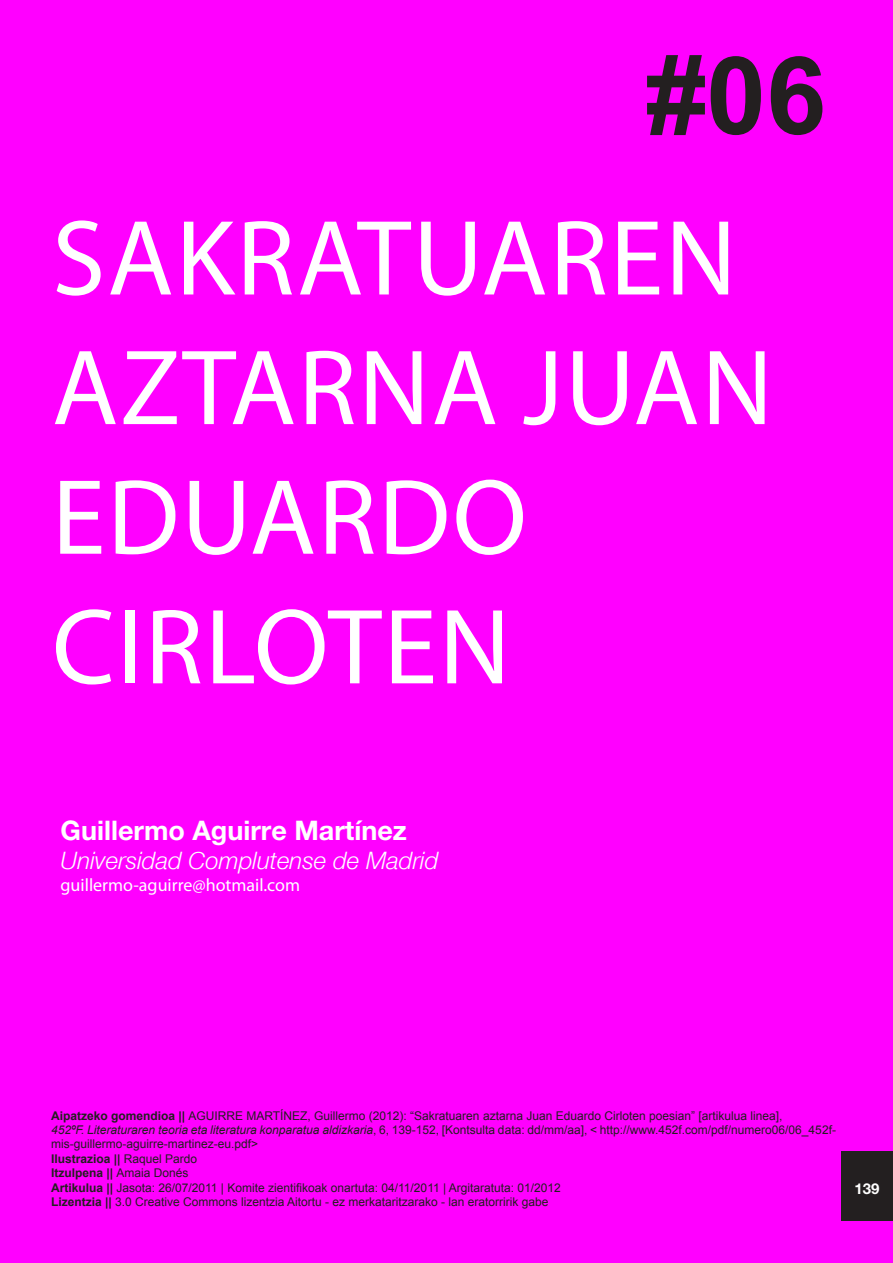
<style>
.page{position:relative;width:893px;height:1263px;background:#f0f}
.page>*{position:absolute;margin:0;border:0;box-sizing:border-box;transform-origin:0 0}
.t1{font:108px/129.6px "Myriad Pro";letter-spacing:.02em;color:#fff}
.t2{font:700 108px "Arial";color:#231f20}
.t3{font:700 27px "Helvetica Neue";color:#fff}
.t4{font:italic 24px "Helvetica Neue";color:#fff}
.t5{font:18px "Myriad Pro";color:#fff}
.t6{font:700 15px "Helvetica Neue";color:#fff}
.t7{font:12px/14.4px "Arial";color:#231f20}
.t8{font:700 12px "Arial";color:#231f20}
.s1{font-weight:700}
.s2{font-style:italic}
.s3{font-weight:400}
</style>
<div class="page">
<div style="left:841px;top:1151px;width:52px;height:70px;background:#231f20"></div>
<p class="t2" style="left:646px;top:24px;width:182px">#06</p>
<p class="t1" style="left:52px;top:192px;width:722px">SAKRATUAREN<br>AZTARNA JUAN<br>EDUARDO<br>CIRLOTEN</p>
<p class="t3" style="left:61px;top:814px;width:348px">Guillermo Aguirre Martínez</p>
<p class="t4" style="left:61px;top:846px;width:379px">Universidad Complutense de Madrid</p>
<p class="t5" style="left:61px;top:873px;width:241px">guillermo-aguirre@hotmail.com</p>
<p class="t7" style="left:51px;top:1108px;width:733px"><span class="s1">Aipatzeko gomendioa ||</span> AGUIRRE MARTÍNEZ, Guillermo (2012): “Sakratuaren aztarna Juan Eduardo Cirloten poesian” [artikulua linea],</p>
<p class="t7" style="left:51px;top:1123px;width:786px"><span class="s2">452ºF. Literaturaren teoria eta literatura konparatua aldizkaria</span>, 6, 139-152, [Kontsulta data: dd/mm/aa], &lt; http://www.452f.com/pdf/numero06/06_452f&shy;mis-guillermo-aguirre-martinez-eu.pdf&gt;</p>
<p class="t8" style="left:51px;top:1150px;width:148px">Ilustrazioa || <span class="s3">Raquel Pardo</span></p>
<p class="t8" style="left:51px;top:1165px;width:139px">Itzulpena || <span class="s3">Amaia Donés</span></p>
<p class="t7" style="left:51px;top:1180px;width:511px"><span class="s1">Artikulua ||</span> Jasota: 26/07/2011 | Komite zientifikoak onartuta: 04/11/2011 | Argitaratuta: 01/2012</p>
<p class="t7" style="left:51px;top:1195px;width:499px"><span class="s1">Lizentzia ||</span> 3.0 Creative Commons lizentzia Aitortu - ez merkataritzarako - lan eratorririk gabe</p>
<p class="t6" style="left:854px;top:1179px;width:27px">139</p>
</div>
